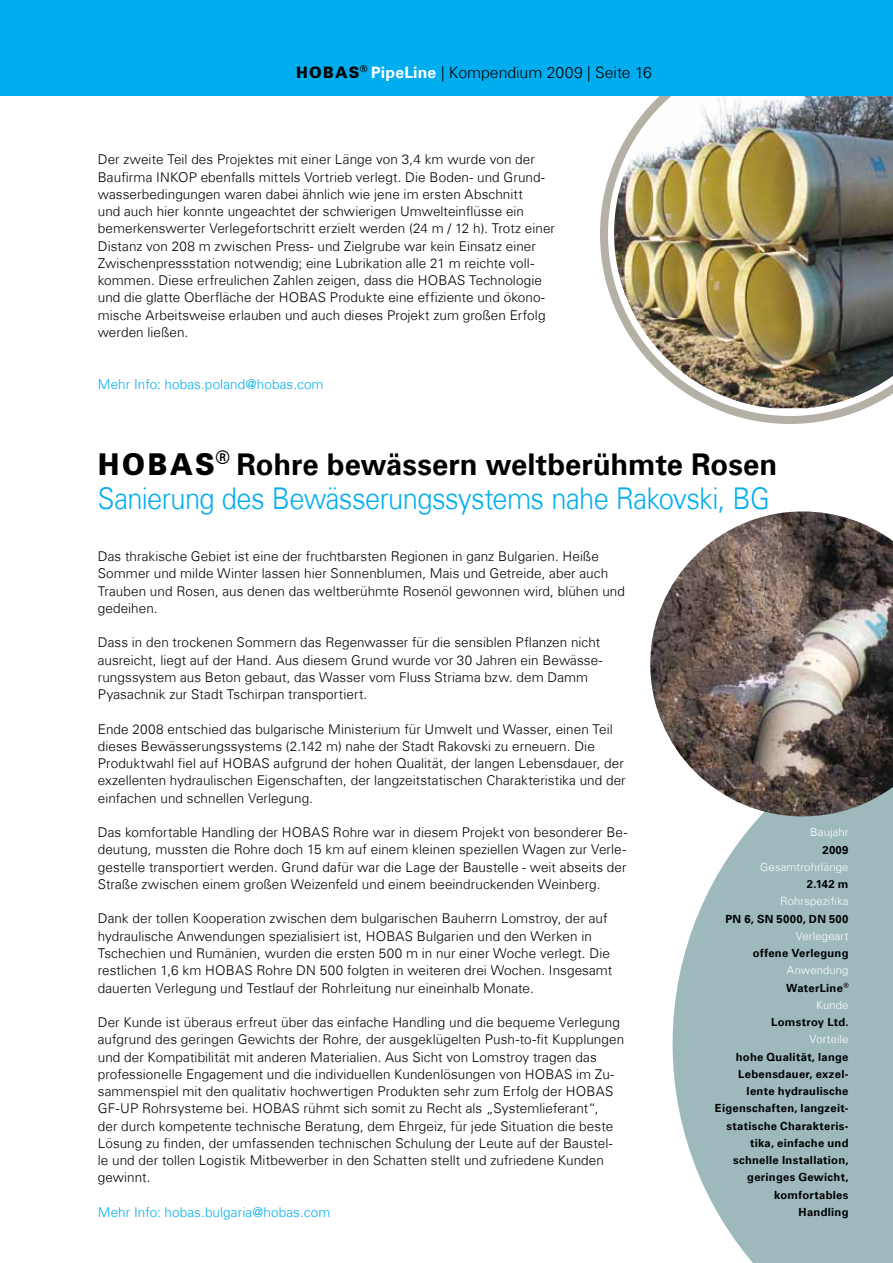
<style>
.page{position:relative;width:893px;height:1263px;background:#fff}
.page>*{position:absolute;margin:0;border:0;box-sizing:border-box;transform-origin:0 0}
.t1{font:300 30px "Univers Com 45";letter-spacing:-.02em;color:#00aeef;scale:.91 1}
.t2{font:700 30px "Univers Com 65";letter-spacing:.005em;color:#000}
.t3{font:300 15.75px "Univers Com 45";color:#000}
.t4{font:300 13.5px/17.2px "Univers Com 45";letter-spacing:.005em;color:#000}
.t5{font:300 13.5px "Univers Com 45";letter-spacing:.005em;color:#00aeef}
.t6{font:700 11.25px/17.2px "Univers Com 65";letter-spacing:.025em;color:#000;text-align:right}
.t7{font:300 11.25px "Univers Com 45";letter-spacing:.015em;color:#fff}
.s1{font-family:"HOBAS";font-weight:400}
.s2{font-family:"Univers Com 65";font-weight:700;color:#fff}
</style>
<div class="page">
<svg style="left:600px;top:95px;width:266px;height:329px"></svg>
<img style="left:614px;top:95px;width:279px;height:313px">
<svg style="left:673px;top:816px;width:220px;height:447px;background:#aac1c4"></svg>
<img style="left:650px;top:511px;width:243px;height:305px">
<div style="left:0;top:0;width:893px;height:95px;background:#00aeef"></div>
<p class="t3" style="left:296px;top:63px;width:357px"><span class="s1">h</span> <span class="s2">PipeLine</span> | Kompendium 2009 | Seite 16</p>
<p class="t4" style="left:98px;top:151px;width:459px">Der zweite Teil des Projektes mit einer Länge von 3,4 km wurde von der Baufirma INKOP ebenfalls mittels Vortrieb verlegt. Die Boden- und Grund&shy;wasserbedingungen waren dabei ähnlich wie jene im ersten Abschnitt<br>und auch hier konnte ungeachtet der schwierigen Umwelteinflüsse ein bemerkenswerter Verlegefortschritt erzielt werden (24 m / 12 h). Trotz einer Distanz von 208 m zwischen Press- und Zielgrube war kein Einsatz einer Zwischenpressstation notwendig; eine Lubrikation alle 21 m reichte voll&shy;kommen. Diese erfreulichen Zahlen zeigen, dass die HOBAS Technologie und die glatte Oberfläche der HOBAS Produkte eine effiziente und ökono&shy;mische Arbeitsweise erlauben und auch dieses Projekt zum großen Erfolg werden ließen.</p>
<p class="t5" style="left:98px;top:376px;width:227px">Mehr Info: hobas.poland@hobas.com</p>
<h1 class="t2" style="left:98px;top:446px;width:681px"><span class="s1">h</span> Rohre bewässern weltberühmte Rosen</h1>
<h1 class="t1" style="left:98px;top:480px;width:740px">Sanierung des Bewässerungssystems nahe Rakovski, BG</h1>
<p class="t4" style="left:98px;top:548px;width:529px">Das thrakische Gebiet ist eine der fruchtbarsten Regionen in ganz Bulgarien. Heiße Sommer und milde Winter lassen hier Sonnenblumen, Mais und Getreide, aber auch Trauben und Rosen, aus denen das weltberühmte Rosenöl gewonnen wird, blühen und gedeihen.</p>
<p class="t4" style="left:98px;top:634px;width:506px">Dass in den trockenen Sommern das Regenwasser für die sensiblen Pflanzen nicht ausreicht, liegt auf der Hand. Aus diesem Grund wurde vor 30 Jahren ein Bewässe&shy;rungssystem aus Beton gebaut, das Wasser vom Fluss Striama bzw. dem Damm Pyasachnik zur Stadt Tschirpan transportiert.</p>
<p class="t4" style="left:98px;top:720px;width:529px">Ende 2008 entschied das bulgarische Ministerium für Umwelt und Wasser, einen Teil dieses Bewässerungssystems (2.142 m) nahe der Stadt Rakovski zu erneuern. Die Produktwahl fiel auf HOBAS aufgrund der hohen Qualität, der langen Lebensdauer, der exzellenten hydraulischen Eigenschaften, der langzeitstatischen Charakteristika und der einfachen und schnellen Verlegung.</p>
<p class="t4" style="left:98px;top:824px;width:531px;text-align:justify">Das komfortable Handling der HOBAS Rohre war in diesem Projekt von besonderer Be&shy;deutung, mussten die Rohre doch 15 km auf einem kleinen speziellen Wagen zur Verle&shy;gestelle transportiert werden. Grund dafür war die Lage der Baustelle - weit abseits der Straße zwischen einem großen Weizenfeld und einem beeindruckenden Weinberg.</p>
<p class="t4" style="left:98px;top:910px;width:516px">Dank der tollen Kooperation zwischen dem bulgarischen Bauherrn Lomstroy, der auf hydraulische Anwendungen spezialisiert ist, HOBAS Bulgarien und den Werken in Tschechien und Rumänien, wurden die ersten 500 m in nur einer Woche verlegt. Die restlichen 1,6 km HOBAS Rohre DN 500 folgten in weiteren drei Wochen. Insgesamt dauerten Verlegung und Testlauf der Rohrleitung nur eineinhalb Monate.</p>
<p class="t4" style="left:98px;top:1013px;width:528px">Der Kunde ist überaus erfreut über das einfache Handling und die bequeme Verlegung aufgrund des geringen Gewichts der Rohre, der ausgeklügelten Push-to-fit Kupplungen und der Kompatibilität mit anderen Materialien. Aus Sicht von Lomstroy tragen das professionelle Engagement und die individuellen Kundenlösungen von HOBAS im Zu&shy;sammenspiel mit den qualitativ hochwertigen Produkten sehr zum Erfolg der HOBAS GF-UP Rohrsysteme bei. HOBAS rühmt sich somit zu Recht als „Systemlieferant“,<br>der durch kompetente technische Beratung, dem Ehrgeiz, für jede Situation die beste Lösung zu finden, der umfassenden technischen Schulung der Leute auf der Baustel&shy;le und der tollen Logistik Mitbewerber in den Schatten stellt und zufriedene Kunden gewinnt.</p>
<p class="t5" style="left:98px;top:1204px;width:234px">Mehr Info: hobas.bulgaria@hobas.com</p>
<p class="t7" style="left:810px;top:826px;width:40px">Baujahr</p>
<p class="t6" style="left:822px;top:841px;width:28px">2009</p>
<p class="t7" style="left:760px;top:860px;width:90px">Gesamtrohrlänge</p>
<p class="t6" style="left:807px;top:876px;width:43px">2.142 m</p>
<p class="t7" style="left:780px;top:895px;width:70px">Rohrspezifika</p>
<p class="t6" style="left:725px;top:910px;width:125px">PN 6, SN 5000, DN 500</p>
<p class="t7" style="left:796px;top:929px;width:54px">Verlegeart</p>
<p class="t6" style="left:753px;top:945px;width:97px">offene Verlegung</p>
<p class="t7" style="left:787px;top:964px;width:63px">Anwendung</p>
<p class="t6" style="left:786px;top:979px;width:64px">WaterLine<span class="s1">r</span></p>
<p class="t7" style="left:816px;top:998px;width:34px">Kunde</p>
<p class="t6" style="left:771px;top:1014px;width:79px">Lomstroy Ltd.</p>
<p class="t7" style="left:810px;top:1033px;width:40px">Vorteile</p>
<p class="t6" style="left:715px;top:1048px;width:135px">hohe Qualität, lange<br>Lebensdauer, exzel&shy;lente hydraulische<br>Eigenschaften, langzeit&shy;statische Charakteris&shy;tika, einfache und schnelle Installation, geringes Gewicht, komfortables<br>Handling</p>
</div>
